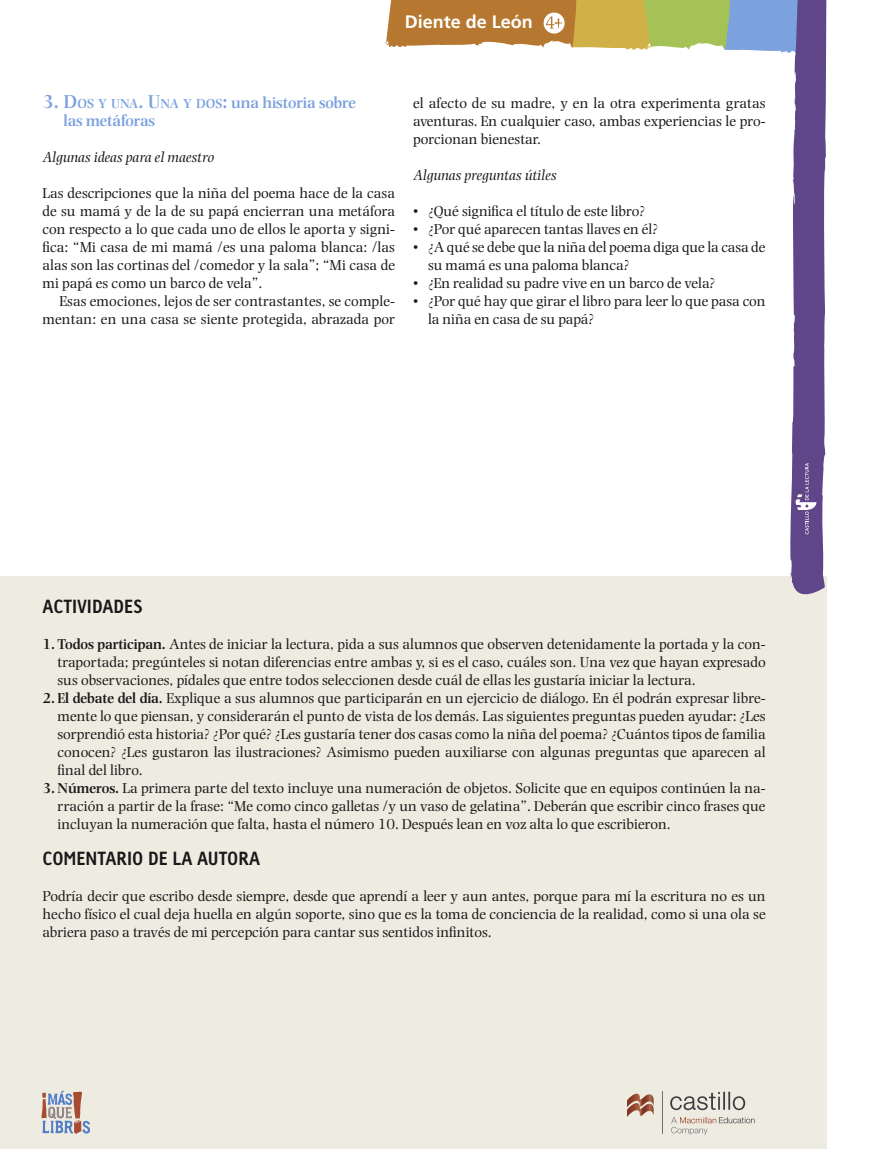
<style>
.page{position:relative;width:872px;height:1149px;background:#fff}
.page>*{position:absolute;margin:0;border:0;box-sizing:border-box;transform-origin:0 0}
.t1{font:700 18px "Linotype Tetria";color:#191818}
.t2{font:700 18px "Frutiger CE";color:#fff}
.t3{font:600 16.5px/18px "Photina";color:#7ca1df}
.t4{font:15px/18px "Photina";color:#191818;text-align:justify}
.t5{font:italic 15px "Photina";color:#191818}
.s1{font-size:19.5px}
.s2{font-size:13.65px}
.s3{font-weight:600}
</style>
<div class="page">
<div style="left:0;top:575px;width:826px;height:573px;background:#eeebe1"></div>
<svg style="left:385px;top:0;width:441px;height:595px"></svg>
<svg style="left:627px;top:1093px;width:26px;height:24px"></svg>
<hr style="left:662px;top:1090px;width:1px;height:42px;background:#6e6f71">
<svg style="left:670px;top:1091px;width:75px;height:18px"></svg>
<svg style="left:671px;top:1117px;width:83px;height:17px"></svg>
<svg style="left:41px;top:1090px;width:49px;height:43px"></svg>
<p class="t2" style="left:405px;top:11px;width:130px">Diente de León</p>
<p class="t3" style="left:64px;top:94px;width:294px;text-indent:-21px"><span class="s1">3. D</span><span class="s2">OS Y UNA</span><span class="s1">. U</span><span class="s2">NA Y DOS</span><span class="s1">:</span> una historia sobre las metáforas</p>
<p class="t5" style="left:43px;top:149px;width:173px">Algunas ideas para el maestro</p>
<p class="t4" style="left:43px;top:184px;width:354px">Las descripciones que la niña del poema hace de la casa de su mamá y de la de su papá encierran una metáfora con respecto a lo que cada uno de ellos le aporta y signi&shy;fica: “Mi casa de mi mamá /es una paloma blanca: /las alas son las cortinas del /comedor y la sala”; “Mi casa de mi papá es como un barco de vela”.</p>
<p class="t4" style="left:43px;top:292px;width:354px;text-align:right">Esas emociones, lejos de ser contrastantes, se comple&shy;mentan: en una casa se siente protegida, abrazada por</p>
<p class="t4" style="left:413px;top:94px;width:354px">el afecto de su madre, y en la otra experimenta gratas aventuras. En cualquier caso, ambas experiencias le pro&shy;porcionan bienestar.</p>
<p class="t5" style="left:413px;top:166px;width:145px">Algunas preguntas útiles</p>
<p class="t4" style="left:413px;top:202px;width:233px">• ¿Qué significa el título de este libro?</p>
<p class="t4" style="left:413px;top:220px;width:246px">• ¿Por qué aparecen tantas llaves en él?</p>
<p class="t4" style="left:428px;top:238px;width:339px;text-indent:-15px">• ¿A qué se debe que la niña del poema diga que la casa de su mamá es una paloma blanca?</p>
<p class="t4" style="left:413px;top:274px;width:304px">• ¿En realidad su padre vive en un barco de vela?</p>
<p class="t4" style="left:428px;top:292px;width:339px;text-indent:-15px">• ¿Por qué hay que girar el libro para leer lo que pasa con la niña en casa de su papá?</p>
<p class="t1" style="left:43px;top:594px;width:102px">ACTIVIDADES</p>
<p class="t4" style="left:58px;top:634px;width:709px;text-indent:-15px"><span class="s3">1. Todos participan.</span> Antes de iniciar la lectura, pida a sus alumnos que observen detenidamente la portada y la con&shy;traportada; pregúnteles si notan diferencias entre ambas y, si es el caso, cuáles son. Una vez que hayan expresado sus observaciones, pídales que entre todos seleccionen desde cuál de ellas les gustaría iniciar la lectura.</p>
<p class="t4" style="left:58px;top:688px;width:709px;text-indent:-15px"><span class="s3">2. El debate del día.</span> Explique a sus alumnos que participarán en un ejercicio de diálogo. En él podrán expresar libre&shy;mente lo que piensan, y considerarán el punto de vista de los demás. Las siguientes preguntas pueden ayudar: ¿Les sorprendió esta historia? ¿Por qué? ¿Les gustaría tener dos casas como la niña del poema? ¿Cuántos tipos de familia conocen? ¿Les gustaron las ilustraciones? Asimismo pueden auxiliarse con algunas preguntas que aparecen al final del libro.</p>
<p class="t4" style="left:58px;top:778px;width:709px;text-indent:-15px"><span class="s3">3. Números.</span> La primera parte del texto incluye una numeración de objetos. Solicite que en equipos continúen la na&shy;rración a partir de la frase: “Me como cinco galletas /y un vaso de gelatina”. Deberán que escribir cinco frases que incluyan la numeración que falta, hasta el número 10. Después lean en voz alta lo que escribieron.</p>
<p class="t1" style="left:43px;top:846px;width:219px">COMENTARIO DE LA AUTORA</p>
<p class="t4" style="left:43px;top:886px;width:724px">Podría decir que escribo desde siempre, desde que aprendí a leer y aun antes, porque para mí la escritura no es un hecho físico el cual deja huella en algún soporte, sino que es la toma de conciencia de la realidad, como si una ola se abriera paso a través de mi percepción para cantar sus sentidos infinitos.</p>
</div>
